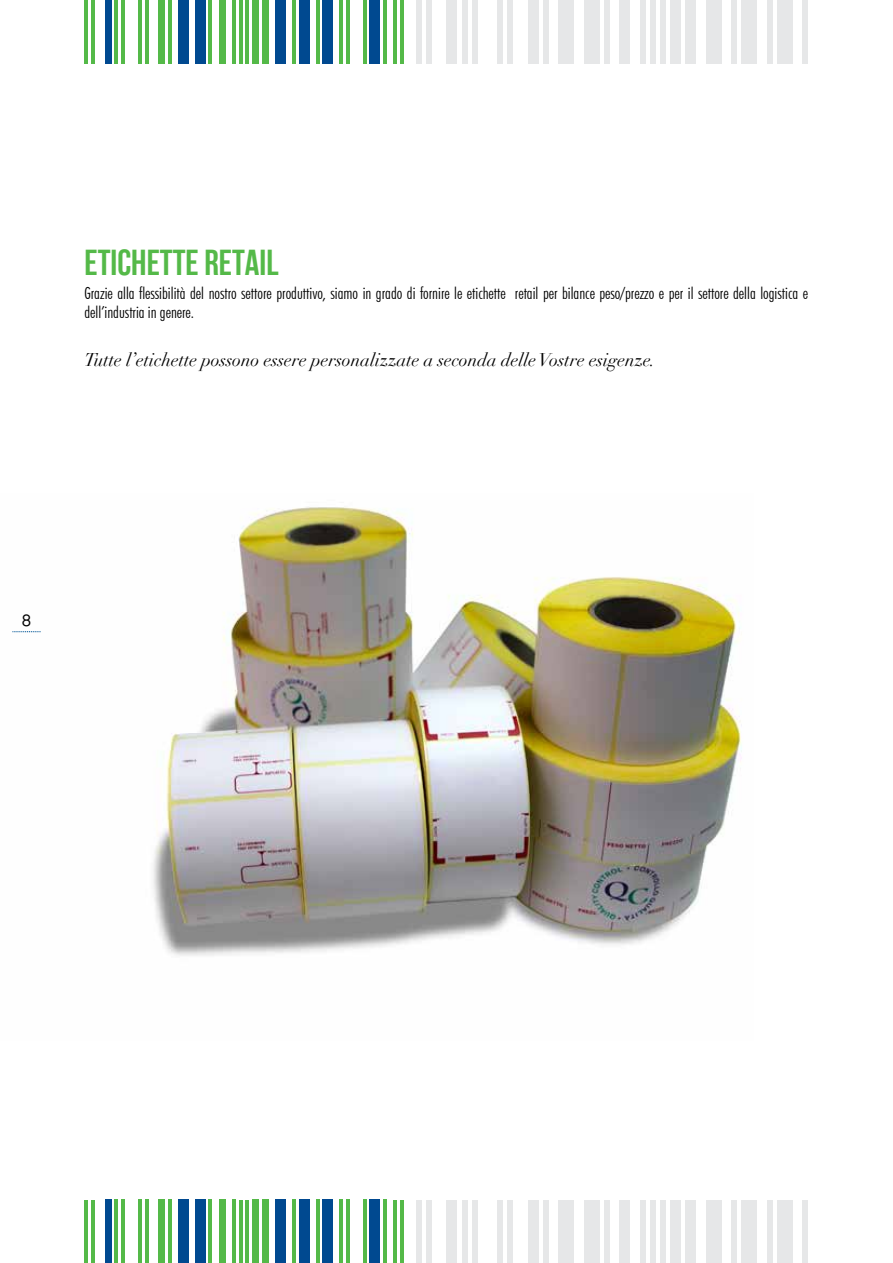
<style>
.page{position:relative;width:893px;height:1263px;background:#fff}
.page>*{position:absolute;margin:0;border:0;box-sizing:border-box;transform-origin:0 0}
.t1{font:36px "Bebas Neue";color:#54b948}
.t2{font:italic 18px "Didot";color:#000}
.t3{font:300 condensed 16.5px/19.5px "Futura BT";color:#000}
.t4{font:800 16.5px "Nilland";color:#000}
</style>
<div class="page">
<hr style="left:85px;top:1200px;width:3px;height:63px;background:#54b948">
<hr style="left:91px;top:1200px;width:4px;height:63px;background:#54b948">
<hr style="left:115px;top:1200px;width:3px;height:63px;background:#54b948">
<hr style="left:121px;top:1200px;width:4px;height:63px;background:#54b948">
<hr style="left:138px;top:1200px;width:4px;height:63px;background:#54b948">
<hr style="left:145px;top:1200px;width:3px;height:63px;background:#54b948">
<div style="left:158px;top:1200px;width:7px;height:63px;background:#54b948"></div>
<hr style="left:168px;top:1200px;width:4px;height:63px;background:#54b948">
<div style="left:195px;top:1200px;width:10px;height:63px;background:#004990"></div>
<hr style="left:209px;top:1200px;width:3px;height:63px;background:#54b948">
<div style="left:219px;top:1200px;width:6px;height:63px;background:#54b948"></div>
<hr style="left:232px;top:1200px;width:4px;height:63px;background:#54b948">
<hr style="left:239px;top:1200px;width:3px;height:63px;background:#54b948">
<hr style="left:246px;top:1200px;width:3px;height:63px;background:#54b948">
<div style="left:252px;top:1200px;width:7px;height:63px;background:#54b948"></div>
<div style="left:262px;top:1200px;width:7px;height:63px;background:#54b948"></div>
<div style="left:276px;top:1200px;width:10px;height:63px;background:#004990"></div>
<hr style="left:293px;top:1200px;width:3px;height:63px;background:#54b948">
<hr style="left:316px;top:1200px;width:3px;height:63px;background:#54b948">
<hr style="left:340px;top:1200px;width:3px;height:63px;background:#54b948">
<hr style="left:346px;top:1200px;width:4px;height:63px;background:#54b948">
<hr style="left:363px;top:1200px;width:3px;height:63px;background:#54b948">
<div style="left:105px;top:1200px;width:6px;height:63px;background:#004990"></div>
<div style="left:178px;top:1200px;width:11px;height:63px;background:#004990"></div>
<div style="left:299px;top:1200px;width:10px;height:63px;background:#004990"></div>
<div style="left:323px;top:1200px;width:10px;height:63px;background:#004990"></div>
<div style="left:370px;top:1200px;width:10px;height:63px;background:#004990"></div>
<hr style="left:383px;top:1200px;width:4px;height:63px;background:#54b948">
<hr style="left:393px;top:1200px;width:4px;height:63px;background:#54b948">
<hr style="left:400px;top:1200px;width:3px;height:63px;background:#54b948">
<div style="left:416px;top:0;width:5px;height:64px;background:#e6e7e8"></div>
<div style="left:426px;top:0;width:5px;height:64px;background:#e6e7e8"></div>
<div style="left:462px;top:0;width:5px;height:64px;background:#e6e7e8"></div>
<div style="left:472px;top:0;width:5px;height:64px;background:#e6e7e8"></div>
<div style="left:498px;top:0;width:5px;height:64px;background:#e6e7e8"></div>
<div style="left:508px;top:0;width:5px;height:64px;background:#e6e7e8"></div>
<div style="left:528px;top:0;width:10px;height:64px;background:#e6e7e8"></div>
<div style="left:543px;top:0;width:5px;height:64px;background:#e6e7e8"></div>
<div style="left:584px;top:0;width:15px;height:64px;background:#e6e7e8"></div>
<div style="left:604px;top:0;width:5px;height:64px;background:#e6e7e8"></div>
<div style="left:620px;top:0;width:10px;height:64px;background:#e6e7e8"></div>
<div style="left:640px;top:0;width:5px;height:64px;background:#e6e7e8"></div>
<div style="left:650px;top:0;width:5px;height:64px;background:#e6e7e8"></div>
<div style="left:660px;top:0;width:5px;height:64px;background:#e6e7e8"></div>
<div style="left:671px;top:0;width:10px;height:64px;background:#e6e7e8"></div>
<div style="left:686px;top:0;width:10px;height:64px;background:#e6e7e8"></div>
<div style="left:706px;top:0;width:15px;height:64px;background:#e6e7e8"></div>
<div style="left:732px;top:0;width:5px;height:64px;background:#e6e7e8"></div>
<div style="left:767px;top:0;width:5px;height:64px;background:#e6e7e8"></div>
<div style="left:803px;top:0;width:5px;height:64px;background:#e6e7e8"></div>
<div style="left:447px;top:0;width:10px;height:64px;background:#e6e7e8"></div>
<div style="left:559px;top:0;width:15px;height:64px;background:#e6e7e8"></div>
<div style="left:742px;top:0;width:15px;height:64px;background:#e6e7e8"></div>
<div style="left:777px;top:0;width:16px;height:64px;background:#e6e7e8"></div>
<div style="left:416px;top:1200px;width:5px;height:63px;background:#e6e7e8"></div>
<div style="left:426px;top:1200px;width:5px;height:63px;background:#e6e7e8"></div>
<div style="left:462px;top:1200px;width:5px;height:63px;background:#e6e7e8"></div>
<div style="left:472px;top:1200px;width:5px;height:63px;background:#e6e7e8"></div>
<div style="left:498px;top:1200px;width:5px;height:63px;background:#e6e7e8"></div>
<div style="left:508px;top:1200px;width:5px;height:63px;background:#e6e7e8"></div>
<div style="left:528px;top:1200px;width:10px;height:63px;background:#e6e7e8"></div>
<div style="left:543px;top:1200px;width:5px;height:63px;background:#e6e7e8"></div>
<div style="left:584px;top:1200px;width:15px;height:63px;background:#e6e7e8"></div>
<div style="left:604px;top:1200px;width:5px;height:63px;background:#e6e7e8"></div>
<div style="left:620px;top:1200px;width:10px;height:63px;background:#e6e7e8"></div>
<div style="left:640px;top:1200px;width:5px;height:63px;background:#e6e7e8"></div>
<div style="left:650px;top:1200px;width:5px;height:63px;background:#e6e7e8"></div>
<div style="left:660px;top:1200px;width:5px;height:63px;background:#e6e7e8"></div>
<div style="left:671px;top:1200px;width:10px;height:63px;background:#e6e7e8"></div>
<div style="left:686px;top:1200px;width:10px;height:63px;background:#e6e7e8"></div>
<div style="left:706px;top:1200px;width:15px;height:63px;background:#e6e7e8"></div>
<div style="left:732px;top:1200px;width:5px;height:63px;background:#e6e7e8"></div>
<div style="left:767px;top:1200px;width:5px;height:63px;background:#e6e7e8"></div>
<div style="left:803px;top:1200px;width:5px;height:63px;background:#e6e7e8"></div>
<div style="left:447px;top:1200px;width:10px;height:63px;background:#e6e7e8"></div>
<div style="left:559px;top:1200px;width:15px;height:63px;background:#e6e7e8"></div>
<div style="left:742px;top:1200px;width:15px;height:63px;background:#e6e7e8"></div>
<div style="left:777px;top:1200px;width:16px;height:63px;background:#e6e7e8"></div>
<hr style="left:85px;top:0;width:3px;height:64px;background:#54b948">
<hr style="left:91px;top:0;width:4px;height:64px;background:#54b948">
<hr style="left:115px;top:0;width:3px;height:64px;background:#54b948">
<hr style="left:121px;top:0;width:4px;height:64px;background:#54b948">
<hr style="left:138px;top:0;width:4px;height:64px;background:#54b948">
<hr style="left:145px;top:0;width:3px;height:64px;background:#54b948">
<div style="left:158px;top:0;width:7px;height:64px;background:#54b948"></div>
<hr style="left:168px;top:0;width:4px;height:64px;background:#54b948">
<div style="left:195px;top:0;width:10px;height:64px;background:#004990"></div>
<hr style="left:209px;top:0;width:3px;height:64px;background:#54b948">
<div style="left:219px;top:0;width:6px;height:64px;background:#54b948"></div>
<hr style="left:232px;top:0;width:4px;height:64px;background:#54b948">
<hr style="left:239px;top:0;width:3px;height:64px;background:#54b948">
<hr style="left:246px;top:0;width:3px;height:64px;background:#54b948">
<div style="left:252px;top:0;width:7px;height:64px;background:#54b948"></div>
<div style="left:262px;top:0;width:7px;height:64px;background:#54b948"></div>
<div style="left:276px;top:0;width:10px;height:64px;background:#004990"></div>
<hr style="left:293px;top:0;width:3px;height:64px;background:#54b948">
<hr style="left:316px;top:0;width:3px;height:64px;background:#54b948">
<hr style="left:340px;top:0;width:3px;height:64px;background:#54b948">
<hr style="left:346px;top:0;width:4px;height:64px;background:#54b948">
<hr style="left:363px;top:0;width:3px;height:64px;background:#54b948">
<div style="left:105px;top:0;width:6px;height:64px;background:#004990"></div>
<div style="left:178px;top:0;width:11px;height:64px;background:#004990"></div>
<div style="left:299px;top:0;width:10px;height:64px;background:#004990"></div>
<div style="left:323px;top:0;width:10px;height:64px;background:#004990"></div>
<div style="left:370px;top:0;width:10px;height:64px;background:#004990"></div>
<hr style="left:383px;top:0;width:4px;height:64px;background:#54b948">
<hr style="left:393px;top:0;width:4px;height:64px;background:#54b948">
<hr style="left:400px;top:0;width:3px;height:64px;background:#54b948">
<img style="left:12px;top:507px;width:730px;height:449px">
<svg style="left:12px;top:631px;width:29px;height:1px"></svg>
<h1 class="t1" style="left:85px;top:243px;width:196px">ETICHETTE RETAIL</h1>
<p class="t3" style="left:85px;top:283px;width:725px">Grazie alla flessibilità del nostro settore produttivo, siamo in grado di fornire le etichette retail per bilance peso/prezzo e per il settore della logistica e dell’industria in genere.</p>
<p class="t2" style="left:85px;top:348px;width:572px">Tutte l’etichette possono essere personalizzate a seconda delle Vostre esigenze.</p>
<p class="t4" style="left:22px;top:610px;width:10px">8</p>
</div>
